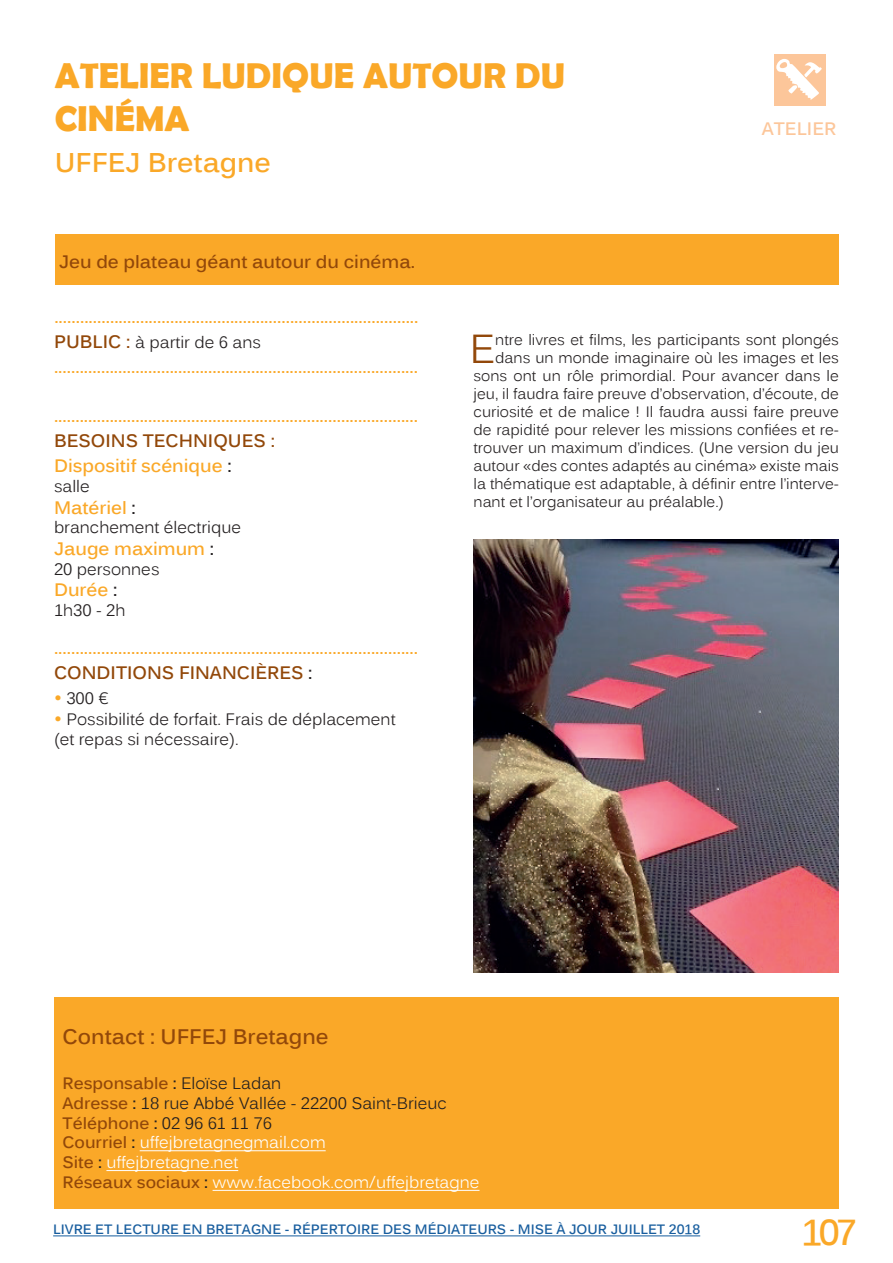
<style>
.page{position:relative;width:893px;height:1263px;background:#fff}
.page>*{position:absolute;margin:0;border:0;box-sizing:border-box;transform-origin:0 0}
.t1{font:40.35px "Kalinga";color:#92480a}
.t2{font:700 36px/43.2px "Berlin Sans FB Demi";color:#faa828}
.t3{font:700 36px "Kalinga";color:#faa828}
.t4{font:700 27px "Kalinga";color:#faa828}
.t5{font:700 21px "Kalinga";color:#92480a}
.t6{font:700 18px "Kalinga";color:#faa828}
.t7{font:700 18px "Kalinga";color:#92480a}
.t8{font:700 18px "Kalinga";color:#fcc69a}
.t9{font:16.5px/19.8px "Kalinga";color:#fff}
.t10{font:16.5px/19.8px "Kalinga";color:#231f20}
.t11{font:15px "Kalinga";color:#231f20}
.t12{font:700 13.5px "Kalinga";color:#175d9e}
.s1{font-weight:700;font-size:18px;color:#92480a}
.s2{color:#231f20}
.s3{font-weight:700;font-size:18px;color:#faa828}
.s4{font-weight:700;color:#92480a}
.s5{font-weight:700;color:#231f20}
</style>
<div class="page">
<hr style="left:53px;top:1235px;width:647px;height:1px;background:#175d9e">
<div style="left:55px;top:234px;width:783px;height:50px;background:#faa828"></div>
<div style="left:774px;top:54px;width:51px;height:51px;background:#fcc69a"></div>
<svg style="left:776px;top:59px;width:46px;height:41px"></svg>
<img style="left:473px;top:540px;width:366px;height:433px">
<div style="left:54px;top:998px;width:785px;height:211px;background:#faa828"></div>
<hr style="left:140px;top:1150px;width:186px;height:1px;background:#fff">
<hr style="left:106px;top:1170px;width:132px;height:1px;background:#fff">
<hr style="left:213px;top:1190px;width:266px;height:1px;background:#fff">
<h2 class="t2" style="left:55px;top:53px;width:512px">ATELIER LUDIQUE AUTOUR DU<br>CINÉMA</h2>
<h3 class="t4" style="left:55px;top:145px;width:218px">UFFEJ Bretagne</h3>
<p class="t7" style="left:59px;top:250px;width:357px">Jeu de plateau géant autour du cinéma.</p>
<p class="t6" style="left:54px;top:305px;width:366px">.....................................................................................</p>
<p class="t8" style="left:762px;top:117px;width:76px">ATELIER</p>
<p class="t10" style="left:54px;top:334px;width:208px"><span class="s1">PUBLIC :</span> à partir de 6 ans</p>
<p class="t6" style="left:54px;top:354px;width:366px">.....................................................................................</p>
<p class="t6" style="left:54px;top:404px;width:366px">.....................................................................................</p>
<p class="t7" style="left:54px;top:429px;width:222px">BESOINS TECHNIQUES :</p>
<p class="t6" style="left:54px;top:454px;width:179px">Dispositif scénique <span class="s2">:</span></p>
<p class="t10" style="left:54px;top:478px;width:37px">salle</p>
<p class="t6" style="left:54px;top:495px;width:83px">Matériel <span class="s2">:</span></p>
<p class="t10" style="left:54px;top:519px;width:189px">branchement électrique</p>
<p class="t6" style="left:54px;top:537px;width:162px">Jauge maximum <span class="s2">:</span></p>
<p class="t10" style="left:54px;top:561px;width:107px">20 personnes</p>
<p class="t6" style="left:54px;top:578px;width:65px">Durée <span class="s2">:</span></p>
<p class="t10" style="left:54px;top:602px;width:73px">1h30 - 2h</p>
<p class="t6" style="left:54px;top:636px;width:366px">.....................................................................................</p>
<p class="t7" style="left:54px;top:661px;width:260px">CONDITIONS FINANCIÈRES <span class="s2">:</span></p>
<p class="t10" style="left:54px;top:689px;width:56px"><span class="s3">•</span> 300 €</p>
<p class="t10" style="left:54px;top:711px;width:343px"><span class="s3">•</span> Possibilité de forfait. Frais de déplacement (et repas si nécessaire).</p>
<h1 class="t1" style="left:470px;top:323px;width:27px">E</h1>
<p class="t11" style="left:495px;top:330px;width:345px">ntre livres et films, les participants sont plongés</p>
<p class="t11" style="left:495px;top:348px;width:345px">dans un monde imaginaire où les images et les</p>
<p class="t11" style="left:473px;top:366px;width:367px">sons ont un rôle primordial. Pour avancer dans le</p>
<p class="t11" style="left:473px;top:384px;width:367px">jeu, il faudra faire preuve d’observation, d’écoute, de</p>
<p class="t11" style="left:473px;top:402px;width:367px">curiosité et de malice ! Il faudra aussi faire preuve</p>
<p class="t11" style="left:473px;top:420px;width:367px">de rapidité pour relever les missions confiées et re-</p>
<p class="t11" style="left:473px;top:438px;width:367px">trouver un maximum d’indices. (Une version du jeu</p>
<p class="t11" style="left:473px;top:456px;width:367px">autour «des contes adaptés au cinéma» existe mais</p>
<p class="t11" style="left:473px;top:474px;width:367px">la thématique est adaptable, à définir entre l’interve-</p>
<p class="t11" style="left:473px;top:492px;width:252px">nant et l’organisateur au préalable.)</p>
<h3 class="t5" style="left:63px;top:1023px;width:268px">Contact : UFFEJ Bretagne</h3>
<p class="t9" style="left:63px;top:1075px;width:419px"><span class="s4">Responsable</span> <span class="s5">:</span> <span class="s2">Eloïse Ladan<br></span><span class="s4">Adresse</span> <span class="s5">:</span> <span class="s2">18 rue Abbé Vallée - 22200 Saint-Brieuc </span><span class="s4">Téléphone</span> <span class="s5">:</span> <span class="s2">02 96 61 11 76<br></span><span class="s4">Courriel</span> <span class="s5">:</span> uffejbretagnegmail.com<br><span class="s4">Site</span> <span class="s5">:</span> uffejbretagne.net<br><span class="s4">Réseaux sociaux</span> <span class="s5">:</span> www.facebook.com/uffejbretagne</p>
<p class="t12" style="left:53px;top:1220px;width:649px">LIVRE ET LECTURE EN BRETAGNE - RÉPERTOIRE DES MÉDIATEURS - MISE À JOUR JUILLET 2018</p>
<h2 class="t3" style="left:801px;top:1208px;width:57px">107</h2>
</div>
